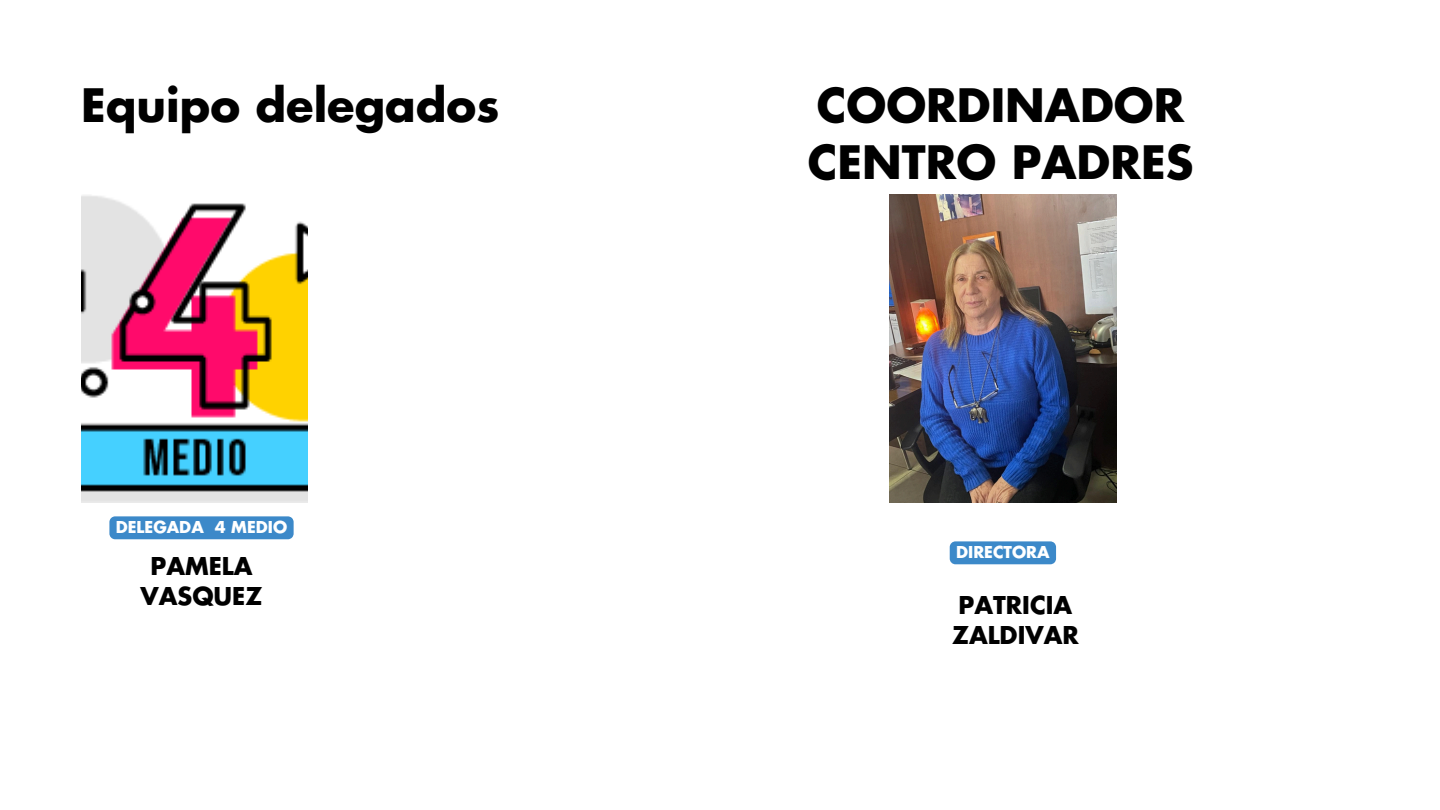
<style>
.page{position:relative;width:1440px;height:810px;background:#fff}
.page>*{position:absolute;margin:0;border:0;box-sizing:border-box;transform-origin:0 0}
.t1{font:700 45px/56.2px "Futura LT Pro";color:#000}
.t2{font:700 24px/30px "Futura LT Pro";color:#000;text-align:center}
.t3{font:700 16px "Futura LT Pro";color:#fff}
</style>
<div class="page">
<img style="left:81px;top:195px;width:227px;height:308px">
<div style="left:109px;top:516px;width:185px;height:23px;background:#3c89c9"></div>
<img style="left:890px;top:194px;width:226px;height:309px">
<div style="left:950px;top:541px;width:106px;height:23px;background:#3c89c9"></div>
<h2 class="t1" style="left:81px;top:80px;width:420px">Equipo delegados</h2>
<p class="t3" style="left:116px;top:520px;width:173px">DELEGADA 4 MEDIO</p>
<h3 class="t2" style="left:141px;top:552px;width:123px">PAMELA<br>VASQUEZ</h3>
<h1 class="t1" style="left:808px;top:80px;width:387px">COORDINADOR<br>CENTRO PADRES</h1>
<p class="t3" style="left:956px;top:545px;width:95px">DIRECTORA</p>
<h3 class="t2" style="left:952px;top:591px;width:128px;text-align:left">PATRICIA<br>ZALDIVAR</h3>
</div>
